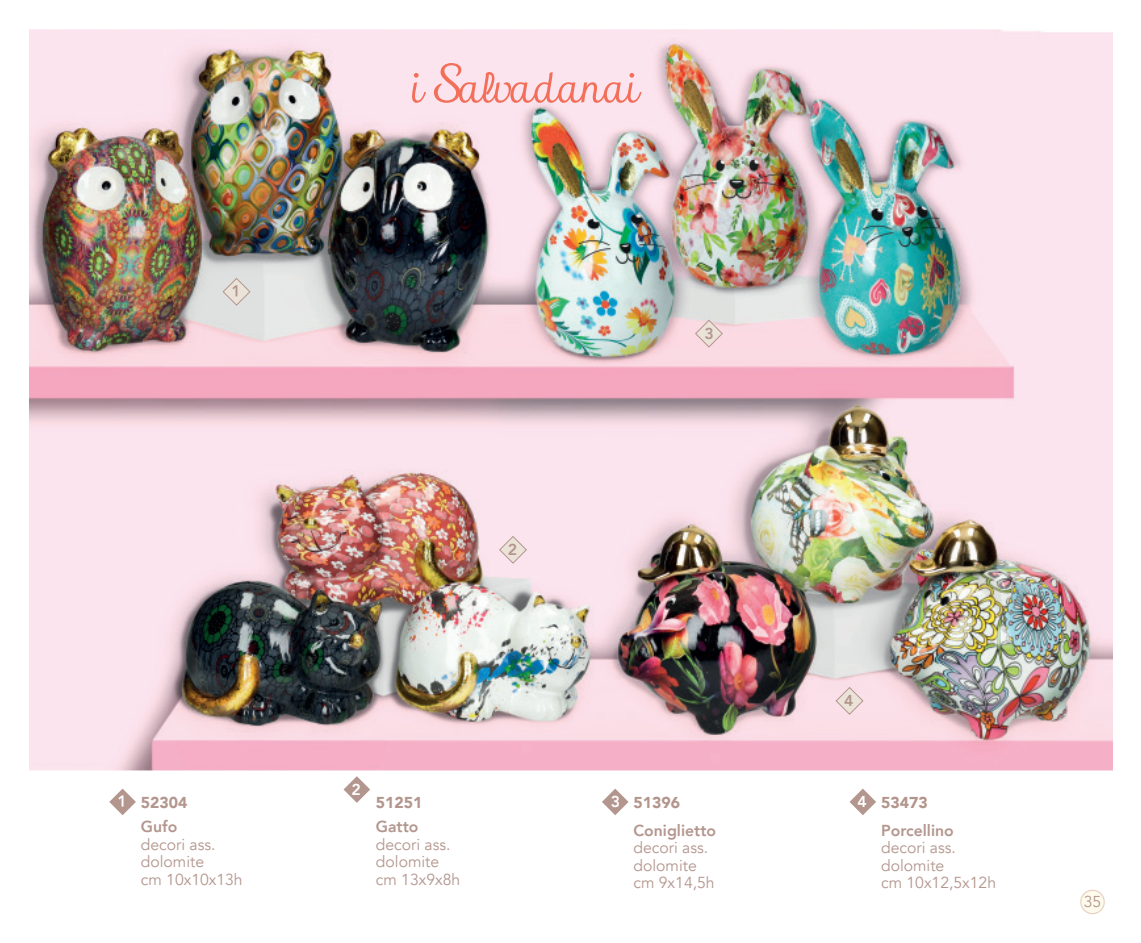
<style>
.page{position:relative;width:1141px;height:943px;background:#fff}
.page>*{position:absolute;margin:0;border:0;box-sizing:border-box;transform-origin:0 0}
.t1{font:15.92px/17.5px "Avenir";color:#b3968e}
.t2{font:800 15.92px "Avenir";color:#b3968e}
.t3{font:900 15.75px "Avenir";color:#b3958c}
.t4{font:900 15.75px "Avenir";color:#b3968e}
.t5{font:800 15.75px "Avenir";color:#b3968e}
.t6{font:15.75px "Avenir";color:#b3968e}
.t7{font:800 15.75px "Avenir";color:#fff}
.s1{font-weight:800;color:#fff}
</style>
<div class="page">
<svg style="left:1080px;top:889px;width:25px;height:25px"></svg>
<img style="left:30px;top:30px;width:1082px;height:740px">
<svg style="left:412px;top:73px;width:14px;height:30px"></svg>
<svg style="left:434px;top:63px;width:208px;height:40px;background:#f9cbce"></svg>
<svg style="left:222px;top:277px;width:29px;height:29px"></svg>
<svg style="left:499px;top:535px;width:28px;height:29px"></svg>
<svg style="left:695px;top:319px;width:28px;height:29px"></svg>
<svg style="left:835px;top:686px;width:29px;height:29px"></svg>
<svg style="left:602px;top:788px;width:27px;height:27px"></svg>
<svg style="left:109px;top:788px;width:27px;height:27px"></svg>
<svg style="left:344px;top:776px;width:26px;height:26px"></svg>
<svg style="left:850px;top:788px;width:26px;height:27px"></svg>
<p class="t4" style="left:141px;top:788px;width:48px">52304</p>
<p class="t2" style="left:141px;top:814px;width:38px">Gufo</p>
<p class="t1" style="left:141px;top:835px;width:103px">decori ass. dolomite<br>cm 10x10x13h</p>
<p class="t5" style="left:508px;top:537px;width:11px">2</p>
<p class="t7" style="left:352px;top:776px;width:11px">2</p>
<p class="t3" style="left:376px;top:788px;width:48px">51251</p>
<p class="t2" style="left:376px;top:814px;width:44px">Gatto</p>
<p class="t1" style="left:376px;top:835px;width:86px">decori ass. dolomite cm 13x9x8h</p>
<p class="t5" style="left:704px;top:321px;width:11px">3</p>
<p class="t3" style="left:611px;top:788px;width:71px"><span class="s1">3</span> 51396</p>
<p class="t2" style="left:633px;top:817px;width:84px">Coniglietto</p>
<p class="t1" style="left:633px;top:839px;width:83px">decori ass. dolomite cm 9x14,5h</p>
<p class="t5" style="left:844px;top:688px;width:11px">4</p>
<p class="t7" style="left:857px;top:789px;width:11px">4</p>
<p class="t3" style="left:881px;top:788px;width:48px">53473</p>
<p class="t2" style="left:881px;top:817px;width:74px">Porcellino</p>
<p class="t1" style="left:881px;top:839px;width:117px">decori ass. dolomite<br>cm 10x12,5x12h</p>
<p class="t6" style="left:1084px;top:892px;width:19px">35</p>
</div>
